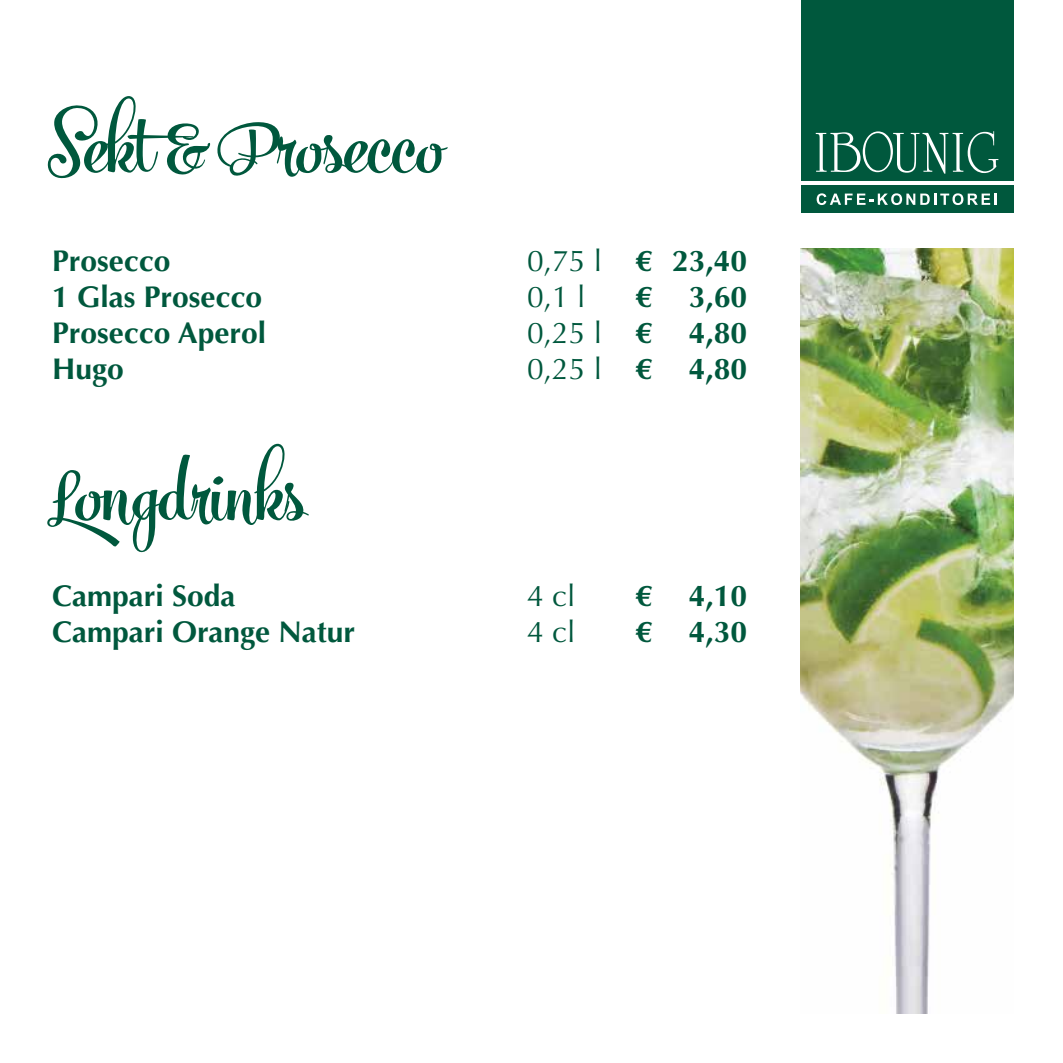
<style>
.page{position:relative;width:1063px;height:1063px;background:#fff}
.page>*{position:absolute;margin:0;border:0;box-sizing:border-box;transform-origin:0 0}
.t1{font:700 87.5px "Mercury Script";color:#00583d}
.t2{font:700 30px "Optima";color:#00583d}
.t3{font:30px "Optima";color:#00583d}
.s1{font-weight:400}
.s2{font-weight:700}
</style>
<div class="page">
<img style="left:801px;top:248px;width:212px;height:765px">
<div style="left:801px;top:0;width:212px;height:181px;background:#00583d"></div>
<div style="left:801px;top:184px;width:212px;height:29px;background:#00583d"></div>
<svg style="left:816px;top:131px;width:182px;height:43px"></svg>
<svg style="left:817px;top:193px;width:180px;height:12px"></svg>
<h1 class="t1" style="left:50px;top:91px;width:396px">Sekt&amp; Prosecco</h1>
<p class="t2" style="left:52px;top:243px;width:120px">Prosecco</p>
<p class="t2" style="left:527px;top:243px;width:222px"><span class="s1">0,75 l</span> € 23,40</p>
<p class="t2" style="left:52px;top:279px;width:212px">1 Glas Prosecco</p>
<p class="t3" style="left:527px;top:279px;width:60px">0,1 l</p>
<p class="t2" style="left:635px;top:279px;width:113px">€ 3,60</p>
<p class="t2" style="left:52px;top:315px;width:215px">Prosecco Aperol</p>
<p class="t3" style="left:527px;top:315px;width:222px">0,25 l <span class="s2">€ 4,80</span></p>
<p class="t2" style="left:52px;top:351px;width:73px">Hugo</p>
<p class="t3" style="left:527px;top:351px;width:222px">0,25 l <span class="s2">€ 4,80</span></p>
<h1 class="t1" style="left:52px;top:438px;width:255px">Longdrinks</h1>
<p class="t2" style="left:52px;top:578px;width:185px">Campari Soda</p>
<p class="t3" style="left:527px;top:578px;width:50px">4 cl</p>
<p class="t2" style="left:635px;top:578px;width:113px">€ 4,10</p>
<p class="t2" style="left:52px;top:614px;width:305px">Campari Orange Natur</p>
<p class="t3" style="left:527px;top:614px;width:50px">4 cl</p>
<p class="t2" style="left:635px;top:614px;width:113px">€ 4,30</p>
</div>
